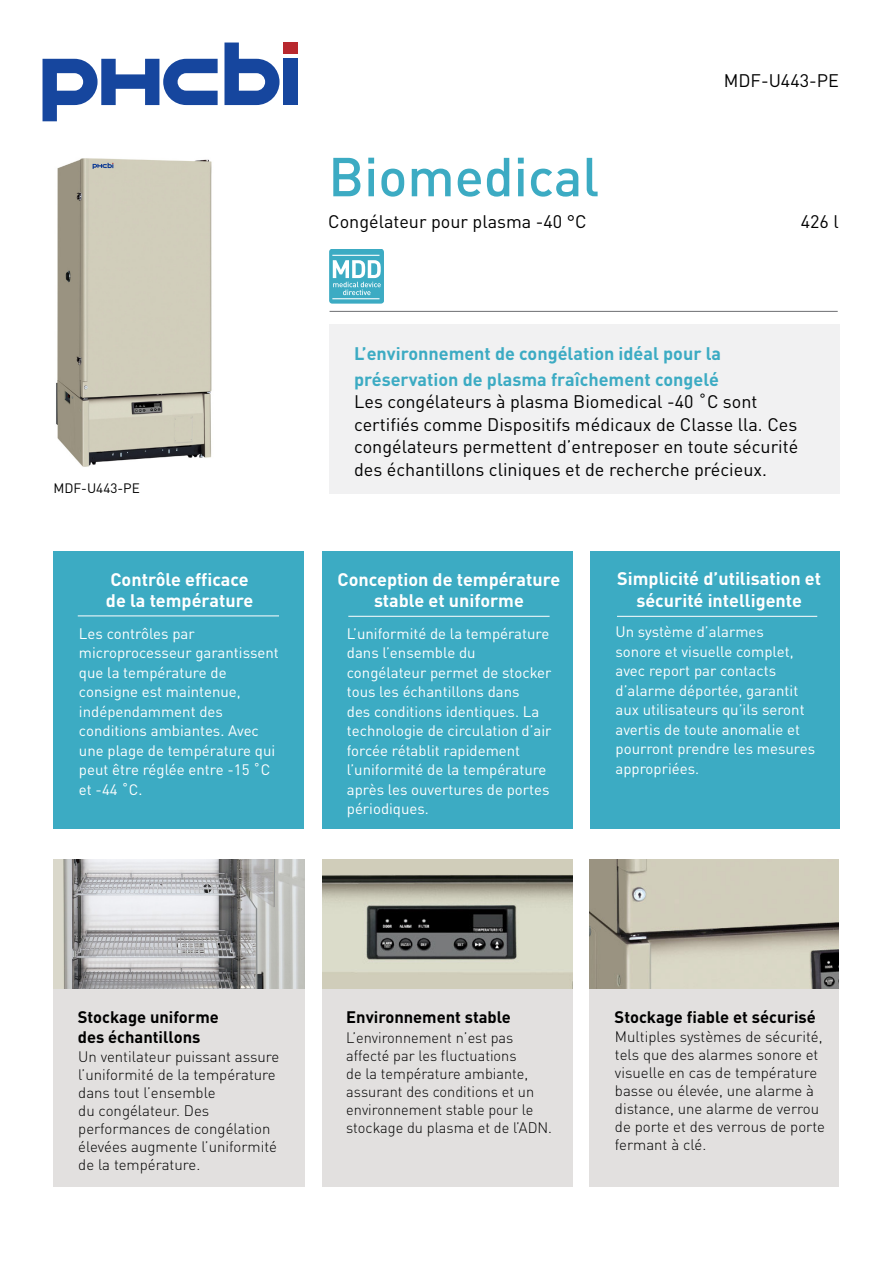
<style>
.page{position:relative;width:893px;height:1263px;background:#fff}
.page>*{position:absolute;margin:0;border:0;box-sizing:border-box;transform-origin:0 0}
.t1{font:500 54px "DINOT";color:#3cabc3}
.t2{font:18px/22.5px "DINOT";color:#000}
.t3{font:700 18px/21.6px "DINOT";color:#fff;text-align:center}
.t4{font:700 18px/25.5px "DINOT";color:#3cabc3}
.t5{font:700 16.5px/19.8px "DINOT";color:#000}
.t6{font:15px/19.5px "DINOT";color:#fff}
.t7{font:300 15px/18px "DINOT";color:#000}
.t8{font:13.5px "DINOT";color:#000}
</style>
<div class="page">
<div style="left:283px;top:59px;width:15px;height:46px;background:#16469e"></div>
<svg style="left:43px;top:59px;width:175px;height:62px"></svg>
<svg style="left:224px;top:43px;width:56px;height:62px"></svg>
<div style="left:283px;top:43px;width:15px;height:11px;background:#b8282e"></div>
<div style="left:330px;top:324px;width:510px;height:169px;background:#f1f1f2"></div>
<hr style="left:330px;top:311px;width:508px;height:1px;background:#6d6e71">
<div style="left:53px;top:551px;width:251px;height:278px;background:#3cabc3"></div>
<div style="left:53px;top:859px;width:251px;height:328px;background:#e2e0df"></div>
<div style="left:322px;top:859px;width:250px;height:328px;background:#e2e0df"></div>
<div style="left:589px;top:859px;width:250px;height:328px;background:#e2e0df"></div>
<div style="left:322px;top:551px;width:250px;height:278px;background:#3cabc3"></div>
<div style="left:590px;top:551px;width:249px;height:278px;background:#3cabc3"></div>
<hr style="left:78px;top:616px;width:201px;height:1px;background:#fff">
<hr style="left:348px;top:616px;width:202px;height:1px;background:#fff">
<hr style="left:617px;top:616px;width:200px;height:1px;background:#fff">
<img style="left:322px;top:859px;width:250px;height:129px">
<img style="left:53px;top:859px;width:251px;height:129px">
<img style="left:590px;top:859px;width:249px;height:129px">
<img style="left:56px;top:158px;width:156px;height:309px">
<svg style="left:330px;top:249px;width:54px;height:54px;background:#69bed0"></svg>
<hr style="left:332px;top:255px;width:47px;height:1px;background:#fff">
<hr style="left:332px;top:298px;width:47px;height:1px;background:#fff">
<h1 class="t1" style="left:328px;top:142px;width:272px">Biomedical</h1>
<p class="t2" style="left:328px;top:210px;width:260px">Congélateur pour plasma -40 °C</p>
<p class="t2" style="left:724px;top:69px;width:117px">MDF-U443-PE</p>
<p class="t2" style="left:801px;top:210px;width:39px">426 l</p>
<p class="t8" style="left:53px;top:480px;width:88px">MDF-U443-PE</p>
<p class="t3" style="left:106px;top:568px;width:149px;text-align:left">Contrôle efficace de la température</p>
<p class="t6" style="left:79px;top:623px;width:201px">Les contrôles par microprocesseur garantissent que la température de consigne est maintenue, indépendamment des conditions ambiantes. Avec une plage de température qui peut être réglée entre -15 ˚C et -44 ˚C.</p>
<p class="t4" style="left:354px;top:340px;width:368px">L’environnement de congélation idéal pour la préservation de plasma fraîchement congelé</p>
<p class="t2" style="left:354px;top:390px;width:446px">Les congélateurs à plasma Biomedical -40 ˚C sont certifiés comme Dispositifs médicaux de Classe lla. Ces congélateurs permettent d’entreposer en toute sécurité des échantillons cliniques et de recherche précieux.</p>
<p class="t3" style="left:337px;top:568px;width:224px">Conception de température stable et uniforme</p>
<p class="t6" style="left:347px;top:623px;width:206px">L’uniformité de la température dans l’ensemble du congélateur permet de stocker tous les échantillons dans<br>des conditions identiques. La technologie de circulation d’air forcée rétablit rapidement l’uniformité de la température après les ouvertures de portes périodiques.</p>
<p class="t3" style="left:617px;top:567px;width:205px">Simplicité d’utilisation et sécurité intelligente</p>
<p class="t6" style="left:615px;top:622px;width:201px">Un système d’alarmes<br>sonore et visuelle complet, avec report par contacts d’alarme déportée, garantit aux utilisateurs qu’ils seront avertis de toute anomalie et pourront prendre les mesures appropriées.</p>
<p class="t5" style="left:78px;top:1007px;width:143px">Stockage uniforme des échantillons</p>
<p class="t5" style="left:346px;top:1007px;width:166px">Environnement stable</p>
<p class="t7" style="left:78px;top:1047px;width:203px">Un ventilateur puissant assure l’uniformité de la température dans tout l’ensemble<br>du congélateur. Des performances de congélation élevées augmente l’uniformité de la température.</p>
<p class="t7" style="left:346px;top:1028px;width:207px">L’environnement n’est pas affecté par les fluctuations<br>de la température ambiante, assurant des conditions et un environnement stable pour le stockage du plasma et de l’ADN.</p>
<p class="t5" style="left:615px;top:1007px;width:203px">Stockage fiable et sécurisé</p>
<p class="t7" style="left:615px;top:1028px;width:212px">Multiples systèmes de sécurité, tels que des alarmes sonore et visuelle en cas de température basse ou élevée, une alarme à distance, une alarme de verrou de porte et des verrous de porte fermant à clé.</p>
</div>
